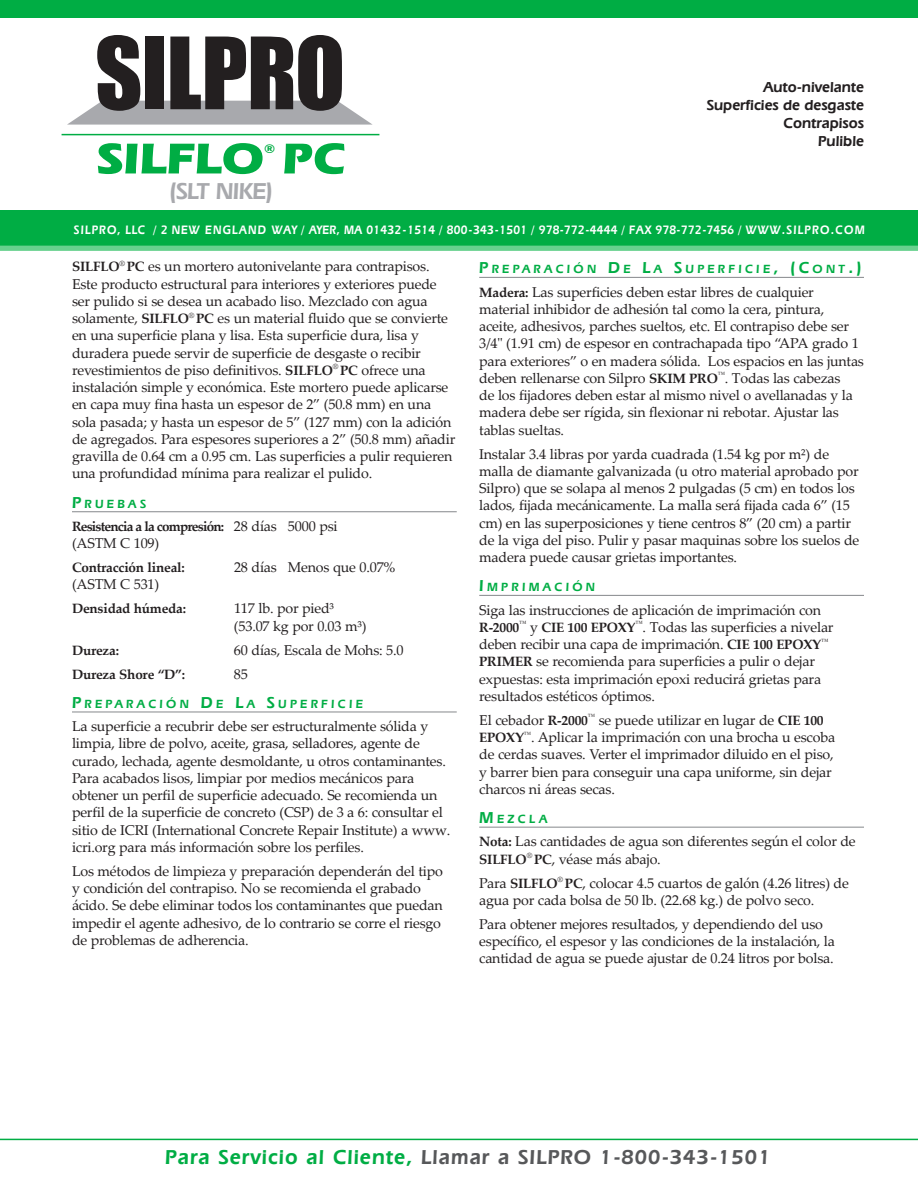
<style>
.page{position:relative;width:918px;height:1188px;background:#fff}
.page>*{position:absolute;margin:0;border:0;box-sizing:border-box;transform-origin:0 0}
.t1{font:700 45px "Eras IT Cby BT";color:#00ad44;scale:1.11 1}
.t2{font:600 24px "Eras IT Cby BT";letter-spacing:-.03em;color:#a8a9ad}
.t3{font:600 21px "Eras IT Cby BT";letter-spacing:.05em;color:#57585a}
.t4{font:600 15px/18px "Eras IT Cby BT";color:#231f20;text-align:right}
._01_Body{font:14.25px/17.2px "Palatino Linotype";letter-spacing:-.015em;color:#231f20}
._01_Body-2{font:700 13.5px "Palatino Linotype";letter-spacing:-.015em;color:#231f20}
._01_Body-3{font:700 13.5px "Palatino Linotype";letter-spacing:-.06em;color:#231f20}
.t5{font:600 12.75px "Eras IT Cby BT";letter-spacing:.025em;color:#fff;scale:.9 1}
._02_Body_sub_w_rule{font:600 12.3px "Eras IT Cby BT";letter-spacing:.265em;color:#00ad44}
.t6{font:700 12px "Eras IT Cby BT";color:#00ad44;scale:1.11 1}
.s1{font-weight:700;font-size:13.5px}
.s2{font-size:16.5px}
.s3{font-weight:400;font-size:14.25px}
.s4{color:#00ad44}
</style>
<div class="page">
<hr style="left:72px;top:511px;width:385px;height:1px;background:#939598">
<hr style="left:72px;top:711px;width:385px;height:2px;background:#939598">
<hr style="left:479px;top:277px;width:385px;height:1px;background:#939598">
<hr style="left:479px;top:595px;width:385px;height:1px;background:#939598">
<hr style="left:479px;top:827px;width:385px;height:1px;background:#939598">
<div style="left:0;top:0;width:918px;height:18px;background:#00ad44"></div>
<hr style="left:0;top:1139px;width:918px;height:1px;background:#00ad44">
<div style="left:0;top:210px;width:918px;height:36px;background:#00ad44"></div>
<div style="left:0;top:246px;width:918px;height:5px;background:#67d18e"></div>
<svg style="left:67px;top:35px;width:306px;height:90px"></svg>
<hr style="left:62px;top:134px;width:317px;height:1px;background:#00ad44">
<p class="t1" style="left:97px;top:131px;width:226px">SILFLO PC</p>
<p class="t6" style="left:264px;top:142px;width:12px">®</p>
<p class="t2" style="left:169px;top:176px;width:105px">(SLT NIKE)</p>
<p class="t4" style="left:707px;top:78px;width:159px">Auto-nivelante<br>Superficies de desgaste<br>Contrapisos<br>Pulible</p>
<p class="t5" style="left:74px;top:222px;width:880px">SILPRO, LLC / 2 NEW ENGLAND WAY / AYER, MA 01432-1514 / 800-343-1501 / 978-772-4444 / FAX 978-772-7456 / WWW.SILPRO.COM</p>
<p class="_01_Body" style="left:72px;top:257px;width:385px"><span class="s1">SILFLO</span><sup>®</sup> <span class="s1">PC</span> es un mortero autonivelante para contrapisos.<br>Este producto estructural para interiores y exteriores puede ser pulido si se desea un acabado liso. Mezclado con agua solamente, <span class="s1">SILFLO</span><sup>®</sup> <span class="s1">PC</span> es un material fluido que se convierte en una superficie plana y lisa. Esta superficie dura, lisa y duradera puede servir de superficie de desgaste o recibir revestimientos de piso definitivos. <span class="s1">SILFLO</span><sup>®</sup> <span class="s1">PC</span> ofrece una instalación simple y económica. Este mortero puede aplicarse en capa muy fina hasta un espesor de 2” (50.8 mm) en una sola pasada; y hasta un espesor de 5” (127 mm) con la adición de agregados. Para espesores superiores a 2” (50.8 mm) añadir gravilla de 0.64 cm a 0.95 cm. Las superficies a pulir requieren una profundidad mínima para realizar el pulido.</p>
<p class="_02_Body_sub_w_rule" style="left:72px;top:496px;width:76px"><span class="s2">P</span>RUEBAS</p>
<p class="_01_Body-3" style="left:72px;top:517px;width:267px">Resistencia a la compresión: <span class="s3">28 días 5000 psi</span></p>
<p class="_01_Body" style="left:72px;top:534px;width:89px">(ASTM C 109)</p>
<p class="_01_Body-2" style="left:72px;top:558px;width:114px">Contracción lineal:</p>
<p class="_01_Body" style="left:234px;top:558px;width:163px">28 días Menos que 0.07%</p>
<p class="_01_Body" style="left:72px;top:575px;width:89px">(ASTM C 531)</p>
<p class="_01_Body-2" style="left:72px;top:599px;width:116px">Densidad húmeda:</p>
<p class="_01_Body" style="left:234px;top:599px;width:134px">117 lb. por pied³ (53.07 kg por 0.03 m³)</p>
<p class="_01_Body-2" style="left:72px;top:641px;width:49px">Dureza:</p>
<p class="_01_Body" style="left:234px;top:641px;width:171px">60 días, Escala de Mohs: 5.0</p>
<p class="_01_Body-2" style="left:72px;top:665px;width:115px">Dureza Shore “D”:</p>
<p class="_01_Body" style="left:234px;top:665px;width:16px">85</p>
<p class="_02_Body_sub_w_rule" style="left:72px;top:696px;width:292px"><span class="s2">P</span>REPARACIÓN <span class="s2">D</span>E <span class="s2">L</span>A <span class="s2">S</span>UPERFICIE</p>
<p class="_01_Body" style="left:72px;top:717px;width:380px">La superficie a recubrir debe ser estructuralmente sólida y limpia, libre de polvo, aceite, grasa, selladores, agente de curado, lechada, agente desmoldante, u otros contaminantes.<br>Para acabados lisos, limpiar por medios mecánicos para obtener un perfil de superficie adecuado. Se recomienda un perfil de la superficie de concreto (CSP) de 3 a 6: consultar el sitio de ICRI (International Concrete Repair Institute) a www. icri.org para más información sobre los perfiles.</p>
<p class="_01_Body" style="left:72px;top:862px;width:373px">Los métodos de limpieza y preparación dependerán del tipo y condición del contrapiso. No se recomienda el grabado ácido. Se debe eliminar todos los contaminantes que puedan impedir el agente adhesivo, de lo contrario se corre el riesgo de problemas de adherencia.</p>
<p class="_02_Body_sub_w_rule" style="left:479px;top:262px;width:384px"><span class="s2">P</span>REPARACIÓN <span class="s2">D</span>E <span class="s2">L</span>A <span class="s2">S</span>UPERFICIE<span class="s2">, (C</span>ONT<span class="s2">.)</span></p>
<p class="_01_Body" style="left:479px;top:283px;width:386px"><span class="s1">Madera:</span> Las superficies deben estar libres de cualquier material inhibidor de adhesión tal como la cera, pintura, aceite, adhesivos, parches sueltos, etc. El contrapiso debe ser 3/4" (1.91 cm) de espesor en contrachapada tipo “APA grado 1 para exteriores” o en madera sólida. Los espacios en las juntas deben rellenarse con Silpro <span class="s1">SKIM PRO</span><sup>™</sup>. Todas las cabezas<br>de los fijadores deben estar al mismo nivel o avellanadas y la madera debe ser rígida, sin flexionar ni rebotar. Ajustar las tablas sueltas.</p>
<p class="_01_Body" style="left:479px;top:445px;width:382px">Instalar 3.4 libras por yarda cuadrada (1.54 kg por m²) de malla de diamante galvanizada (u otro material aprobado por Silpro) que se solapa al menos 2 pulgadas (5 cm) en todos los lados, fijada mecánicamente. La malla será fijada cada 6” (15 cm) en las superposiciones y tiene centros 8” (20 cm) a partir de la viga del piso. Pulir y pasar maquinas sobre los suelos de madera puede causar grietas importantes.</p>
<p class="_02_Body_sub_w_rule" style="left:479px;top:580px;width:117px"><span class="s2">I</span> MPRIMACIÓN</p>
<p class="_01_Body" style="left:479px;top:601px;width:356px">Siga las instrucciones de aplicación de imprimación con <span class="s1">R-2000</span><sup>™</sup> y <span class="s1">CIE 100 EPOXY</span><sup>™</sup>. Todas las superficies a nivelar deben recibir una capa de imprimación. <span class="s1">CIE 100 EPOXY</span><sup>™ </sup><span class="s1">PRIMER</span> se recomienda para superficies a pulir o dejar expuestas: esta imprimación epoxi reducirá grietas para resultados estéticos óptimos.</p>
<p class="_01_Body" style="left:479px;top:711px;width:357px">El cebador <span class="s1">R-2000</span><sup>™</sup> se puede utilizar en lugar de <span class="s1">CIE 100<br>EPOXY</span><sup>™</sup>. Aplicar la imprimación con una brocha u escoba de cerdas suaves. Verter el imprimador diluido en el piso, y barrer bien para conseguir una capa uniforme, sin dejar charcos ni áreas secas.</p>
<p class="_02_Body_sub_w_rule" style="left:479px;top:811px;width:70px"><span class="s2">M</span> EZCLA</p>
<p class="_01_Body" style="left:479px;top:832px;width:378px"><span class="s1">Nota:</span> Las cantidades de agua son diferentes según el color de<br><span class="s1">SILFLO</span><sup>®</sup> <span class="s1">PC</span>, véase más abajo.</p>
<p class="_01_Body" style="left:479px;top:874px;width:371px">Para <span class="s1">SILFLO</span><sup>®</sup> <span class="s1">PC</span>, colocar 4.5 cuartos de galón (4.26 litres) de agua por cada bolsa de 50 lb. (22.68 kg.) de polvo seco.</p>
<p class="_01_Body" style="left:479px;top:915px;width:357px">Para obtener mejores resultados, y dependiendo del uso específico, el espesor y las condiciones de la instalación, la cantidad de agua se puede ajustar de 0.24 litros por bolsa.</p>
<p class="t3" style="left:165px;top:1144px;width:607px"><span class="s4">Para Servicio al Cliente,</span> Llamar a SILPRO 1-800-343-1501</p>
</div>
